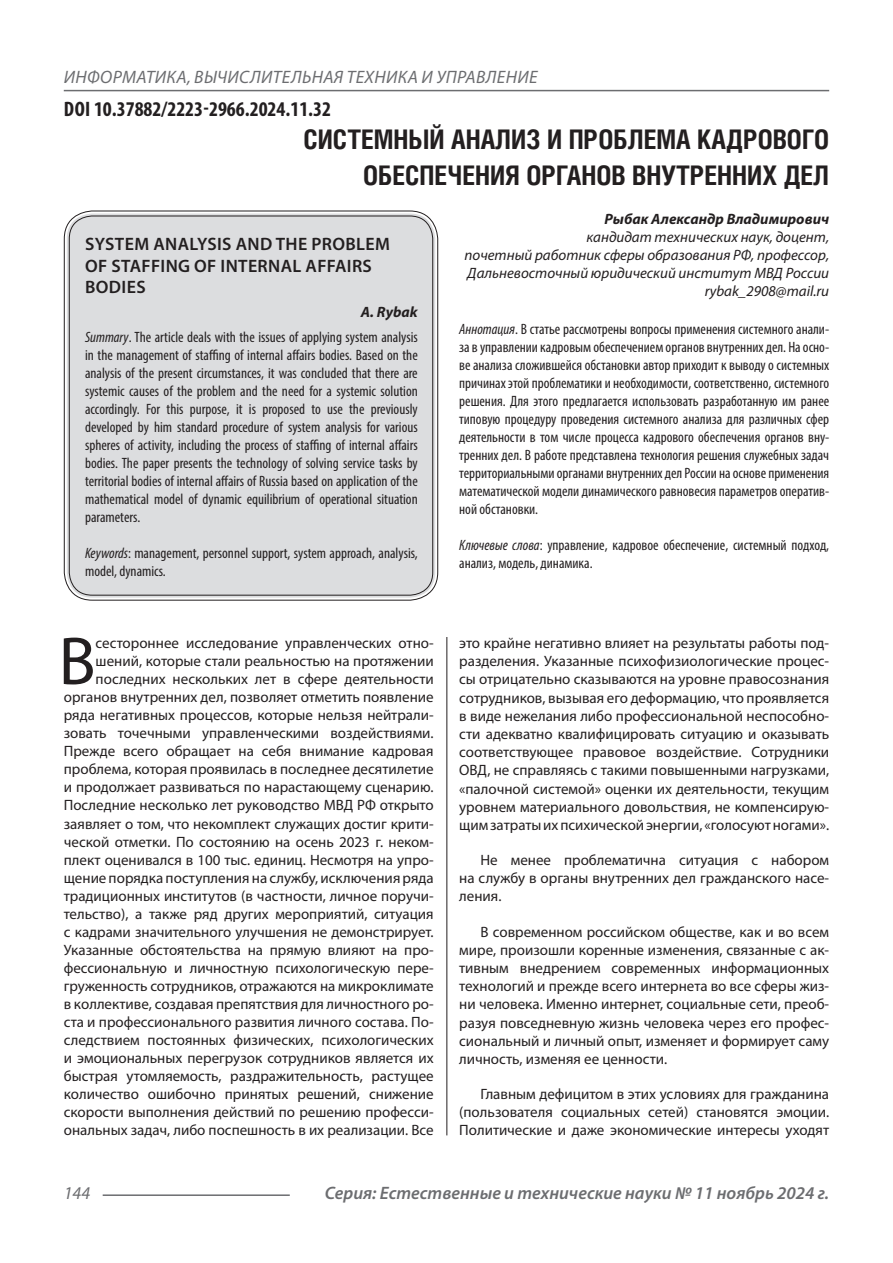
<style>
.page{position:relative;width:893px;height:1263px;background:#fff}
.page>*{position:absolute;margin:0;border:0;box-sizing:border-box;transform-origin:0 0}
.Статья_текст_первый{font:68.4px "Myriad Pro";color:#231f20}
.Статья_название{font:700 27px/36px "Helios Cond C";color:#231f20;text-align:right}
.ДОИ{font:700 condensed 21px "Myriad Pro";color:#231f20}
.Статья_название_англ{font:600 18px/21.6px "Myriad Pro";letter-spacing:.02em;color:#231f20}
.t1{font:italic 600 18px "Myriad Pro";color:#6c6d70}
.t2{font:italic 18px "Myriad Pro";letter-spacing:.02em;color:#6c6d70}
.Статья_текст_первый-2{font:15px/18px "Myriad Pro";color:#231f20;text-align:right}
.Статья_аннотация_тек{font:condensed 15px/18px "Myriad Pro";color:#231f20;text-align:justify}
.Статья_аннотация_анг{font:condensed 15px/18px "Myriad Pro";color:#231f20;text-align:justify}
.Статья_текст{font:15px/18.1px "Myriad Pro";color:#231f20;text-align:justify}
.Статья_автор_инфо{font:italic 15px/18px "Myriad Pro";color:#231f20;text-align:justify}
.Статья_автор_инфо-2{font:italic 700 15px "Myriad Pro";color:#231f20}
.Статья_автор_англ{font:italic 700 15px "Myriad Pro";color:#231f20}
.s1{font-style:italic}
</style>
<div class="page">
<hr style="left:446px;top:128px;width:1px;height:1007px;background:#231f20">
<hr style="left:103px;top:1194px;width:187px;height:2px;background:#6c6d70">
<hr style="left:64px;top:90px;width:765px;height:1px;background:#6c6d70">
<div style="left:441px;top:128px;width:13px;height:509px;background:#fff"></div>
<div style="left:67px;top:213px;width:368px;height:385px;background:#dcdddf;border-radius:26px"></div>
<p class="t2" style="left:64px;top:66px;width:475px">ИНФОРМАТИКА, ВЫЧИСЛИТЕЛЬНАЯ ТЕХНИКА И УПРАВЛЕНИЕ</p>
<p class="Статья_название" style="left:304px;top:121px;width:527px">СИСТЕМНЫЙ АНАЛИЗ И ПРОБЛЕМА КАДРОВОГО<br>ОБЕСПЕЧЕНИЯ ОРГАНОВ ВНУТРЕННИХ ДЕЛ</p>
<p class="Статья_автор_инфо-2" style="left:604px;top:209px;width:226px">Рыбак Александр Владимирович</p>
<p class="Статья_автор_инфо" style="left:465px;top:228px;width:366px;text-indent:122px">кандидат технических наук, доцент, почетный работник сферы образования РФ, профессор, Дальневосточный юридический институт МВД России</p>
<p class="Статья_автор_инфо" style="left:705px;top:282px;width:126px">rybak_2908@mail.ru</p>
<p class="Статья_аннотация_тек" style="left:459px;top:320px;width:371px"><span class="s1">Аннотация</span>. В статье рассмотрены вопросы применения системного анали&shy;за в управлении кадровым обеспечением органов внутренних дел. На осно&shy;ве анализа сложившейся обстановки автор приходит к выводу о системных причинах этой проблематики и необходимости, соответственно, системного решения. Для этого предлагается использовать разработанную им ранее типовую процедуру проведения системного анализа для различных сфер деятельности в том числе процесса кадрового обеспечения органов вну&shy;тренних дел. В работе представлена технология решения служебных задач территориальными органами внутренних дел России на основе применения математической модели динамического равновесия параметров оператив&shy;ной обстановки.</p>
<p class="Статья_аннотация_тек" style="left:459px;top:536px;width:371px"><span class="s1">Ключевые слова</span>: управление, кадровое обеспечение, системный подход, анализ, модель, динамика.</p>
<p class="ДОИ" style="left:64px;top:96px;width:269px">DOI 10.37882/2223-2966.2024.11.32</p>
<p class="Статья_название_англ" style="left:85px;top:233px;width:306px">SYSTEM ANALYSIS AND THE PROBLEM<br>OF STAFFING OF INTERNAL AFFAIRS<br>BODIES</p>
<p class="Статья_автор_англ" style="left:361px;top:303px;width:58px">A. Rybak</p>
<p class="Статья_аннотация_анг" style="left:85px;top:328px;width:334px"><span class="s1">Summary</span>. The article deals with the issues of applying system analysis in the management of staffing of internal affairs bodies. Based on the analysis of the present circumstances, it was concluded that there are systemic causes of the problem and the need for a systemic solution accordingly. For this purpose, it is proposed to use the previously developed by him standard procedure of system analysis for various spheres of activity, including the process of staffing of internal affairs bodies. The paper presents the technology of solving service tasks by territorial bodies of internal affairs of Russia based on application of the mathematical model of dynamic equilibrium of operational situation parameters.</p>
<p class="Статья_аннотация_анг" style="left:85px;top:544px;width:334px"><span class="s1">Keywords</span>: management, personnel support, system approach, analysis, model, dynamics.</p>
<p class="Статья_текст_первый-2" style="left:64px;top:634px;width:371px">сестороннее исследование управленческих отно&shy;шений, которые стали реальностью на протяжении последних нескольких лет в сфере деятельности органов внутренних дел, позволяет отметить появление ряда негативных процессов, которые нельзя нейтрали&shy;зовать точечными управленческими воздействиями.<br>Прежде всего обращает на себя внимание кадровая проблема, которая проявилась в последнее десятилетие и продолжает развиваться по нарастающему сценарию.<br>Последние несколько лет руководство МВД РФ открыто заявляет о том, что некомплект служащих достиг крити&shy;ческой отметки. По состоянию на осень 2023 г. неком&shy;плект оценивался в 100 тыс. единиц. Несмотря на упро&shy;щение порядка поступления на службу, исключения ряда традиционных институтов (в частности, личное поручи&shy;тельство), а также ряд других мероприятий, ситуация с кадрами значительного улучшения не демонстрирует.<br>Указанные обстоятельства на прямую влияют на про&shy;фессиональную и личностную психологическую пере&shy;груженность сотрудников, отражаются на микроклимате в коллективе, создавая препятствия для личностного ро&shy;ста и профессионального развития личного состава. По&shy;следствием постоянных физических, психологических и эмоциональных перегрузок сотрудников является их быстрая утомляемость, раздражительность, растущее количество ошибочно принятых решений, снижение скорости выполнения действий по решению професси&shy;ональных задач, либо поспешность в их реализации. Все</p>
<p class="Статья_текст_первый-2" style="left:459px;top:634px;width:371px;text-align:justify">это крайне негативно влияет на результаты работы под&shy;разделения. Указанные психофизиологические процес&shy;сы отрицательно сказываются на уровне правосознания сотрудников, вызывая его деформацию, что проявляется в виде нежелания либо профессиональной неспособно&shy;сти адекватно квалифицировать ситуацию и оказывать соответствующее правовое воздействие. Сотрудники ОВД, не справляясь с такими повышенными нагрузками, «палочной системой» оценки их деятельности, текущим уровнем материального довольствия, не компенсирую&shy;щим затраты их психической энергии, «голосуют ногами».</p>
<p class="Статья_текст_первый" style="left:59px;top:619px;width:39px">В</p>
<p class="Статья_текст" style="left:459px;top:851px;width:371px;text-indent:21px">Не менее проблематична ситуация с набором на службу в органы внутренних дел гражданского насе&shy;ления.</p>
<p class="Статья_текст" style="left:459px;top:922px;width:371px;text-indent:21px">В современном российском обществе, как и во всем мире, произошли коренные изменения, связанные с ак&shy;тивным внедрением современных информационных технологий и прежде всего интернета во все сферы жиз&shy;ни человека. Именно интернет, социальные сети, преоб&shy;разуя повседневную жизнь человека через его профес&shy;сиональный и личный опыт, изменяет и формирует саму личность, изменяя ее ценности.</p>
<p class="Статья_текст" style="left:459px;top:1085px;width:371px;text-indent:21px">Главным дефицитом в этих условиях для гражданина (пользователя социальных сетей) становятся эмоции.<br>Политические и даже экономические интересы уходят</p>
<p class="t2" style="left:64px;top:1182px;width:28px">144</p>
<p class="t1" style="left:325px;top:1182px;width:506px">Серия: Естественные и технические науки № 11 ноябрь 2024 г.</p>
</div>
